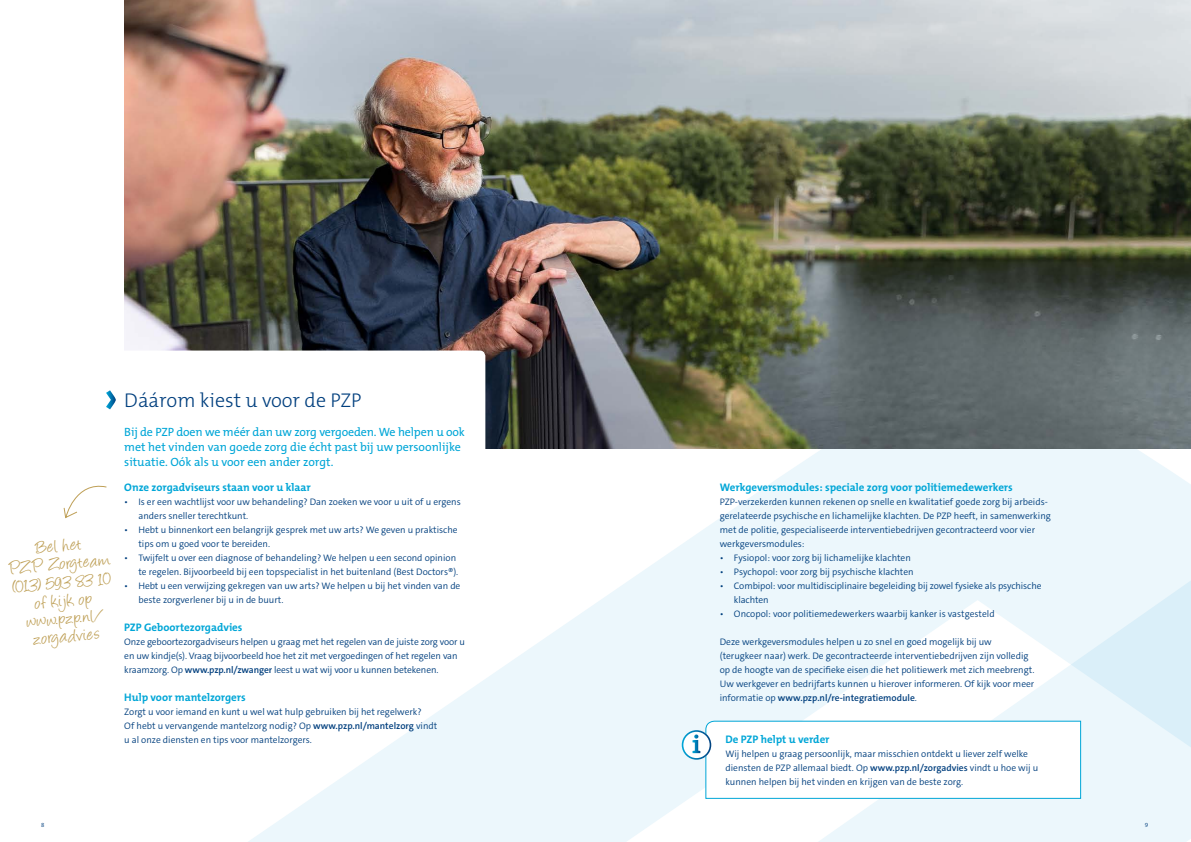
<style>
.page{position:relative;width:1191px;height:842px;background:#fff}
.page>*{position:absolute;margin:0;border:0;box-sizing:border-box;transform-origin:0 0}
.t1{font:20px/18.2px "Angelina";color:#be9f55;text-align:center}
.t2{font:300 20px "The Mix Os F";color:#003f7e}
.t3{font:12px/15px "The Mix Os F";letter-spacing:-.005em;color:#00a6d7}
.t4{font:700 11px "The Mix Os F";color:#00a6d7}
.t5{font:300 9.5px/14px "The Sans C4 s";color:#003f7e}
.t6{font:300 6px "The Sans C4 s";color:#003f7e}
.s1{font-weight:600}
</style>
<div class="page">
<svg style="left:248px;top:449px;width:943px;height:393px;fill:#ecf7fc"></svg>
<svg style="left:805px;top:574px;width:386px;height:268px;fill:#ecf7fc"></svg>
<svg style="left:681px;top:721px;width:400px;height:78px"></svg>
<img style="left:124px;top:0;width:1067px;height:449px">
<svg style="left:109px;top:351px;width:376px;height:224px"></svg>
<svg style="left:106px;top:390px;width:10px;height:19px"></svg>
<svg style="left:63px;top:485px;width:44px;height:34px"></svg>
<h1 class="t1" style="left:8px;top:543px;width:103px;rotate:-5deg">Bel het<br>PZ P Zorgteam (013) 593 83 10 of kijk op www.pzp.nl/ zorgadvies</h1>
<h1 class="t2" style="left:124px;top:387px;width:239px">Dáárom kiest u voor de PZP</h1>
<p class="t3" style="left:124px;top:424px;width:342px">Bij de PZP doen we méér dan uw zorg vergoeden. We helpen u ook met het vinden van goede zorg die écht past bij uw persoonlijke situatie. Oók als u voor een ander zorgt.</p>
<p class="t4" style="left:124px;top:480px;width:188px">Onze zorgadviseurs staan voor u klaar</p>
<p class="t5" style="left:138px;top:494px;width:324px;text-indent:-14px">• Is er een wachtlijst voor uw behandeling? Dan zoeken we voor u uit of u ergens anders sneller terechtkunt.</p>
<p class="t5" style="left:138px;top:522px;width:321px;text-indent:-14px">• Hebt u binnenkort een belangrijk gesprek met uw arts? We geven u praktische tips om u goed voor te bereiden.</p>
<p class="t5" style="left:124px;top:550px;width:335px;text-align:right">• Twijfelt u over een diagnose of behandeling? We helpen u een second opinion te regelen. Bijvoorbeeld bij een topspecialist in het buitenland (Best Doctors®).</p>
<p class="t5" style="left:138px;top:578px;width:323px;text-indent:-14px">• Hebt u een verwijzing gekregen van uw arts? We helpen u bij het vinden van de beste zorgverlener bij u in de buurt.</p>
<p class="t4" style="left:124px;top:620px;width:120px">PZP Geboortezorgadvies</p>
<p class="t5" style="left:124px;top:634px;width:342px">Onze geboortezorgadviseurs helpen u graag met het regelen van de juiste zorg voor u en uw kindje(s). Vraag bijvoorbeeld hoe het zit met vergoedingen of het regelen van kraamzorg. Op <span class="s1">www.pzp.nl/zwanger</span> leest u wat wij voor u kunnen betekenen.</p>
<p class="t4" style="left:124px;top:690px;width:123px">Hulp voor mantelzorgers</p>
<p class="t5" style="left:124px;top:704px;width:314px">Zorgt u voor iemand en kunt u wel wat hulp gebruiken bij het regelwerk?<br>Of hebt u vervangende mantelzorg nodig? Op <span class="s1">www.pzp.nl/mantelzorg</span> vindt u al onze diensten en tips voor mantelzorgers.</p>
<p class="t4" style="left:720px;top:480px;width:294px">Werkgeversmodules: speciale zorg voor politiemedewerkers</p>
<p class="t5" style="left:720px;top:494px;width:332px">PZP-verzekerden kunnen rekenen op snelle en kwalitatief goede zorg bij arbeids&shy;gerelateerde psychische en lichamelijke klachten. De PZP heeft, in samenwerking met de politie, gespecialiseerde interventiebedrijven gecontracteerd voor vier werkgeversmodules:</p>
<p class="t5" style="left:720px;top:550px;width:192px">• Fysiopol: voor zorg bij lichamelijke klachten</p>
<p class="t5" style="left:720px;top:564px;width:195px">• Psychopol: voor zorg bij psychische klachten</p>
<p class="t5" style="left:734px;top:578px;width:309px;text-indent:-14px">• Combipol: voor multidisciplinaire begeleiding bij zowel fysieke als psychische klachten</p>
<p class="t5" style="left:720px;top:606px;width:276px">• Oncopol: voor politiemedewerkers waarbij kanker is vastgesteld</p>
<p class="t5" style="left:720px;top:634px;width:316px">Deze werkgeversmodules helpen u zo snel en goed mogelijk bij uw (terugkeer naar) werk. De gecontracteerde interventiebedrijven zijn volledig op de hoogte van de specifieke eisen die het politiewerk met zich meebrengt.<br>Uw werkgever en bedrijfarts kunnen u hierover informeren. Of kijk voor meer informatie op <span class="s1">www.pzp.nl/re-integratiemodule</span>.</p>
<p class="t4" style="left:725px;top:732px;width:106px">De PZP helpt u verder</p>
<p class="t5" style="left:725px;top:746px;width:314px">Wij helpen u graag persoonlijk, maar misschien ontdekt u liever zelf welke diensten de PZP allemaal biedt. Op <span class="s1">www.pzp.nl/zorgadvies</span> vindt u hoe wij u kunnen helpen bij het vinden en krijgen van de beste zorg.</p>
<p class="t6" style="left:41px;top:821px;width:5px">8</p>
<p class="t6" style="left:1145px;top:821px;width:5px">9</p>
</div>
